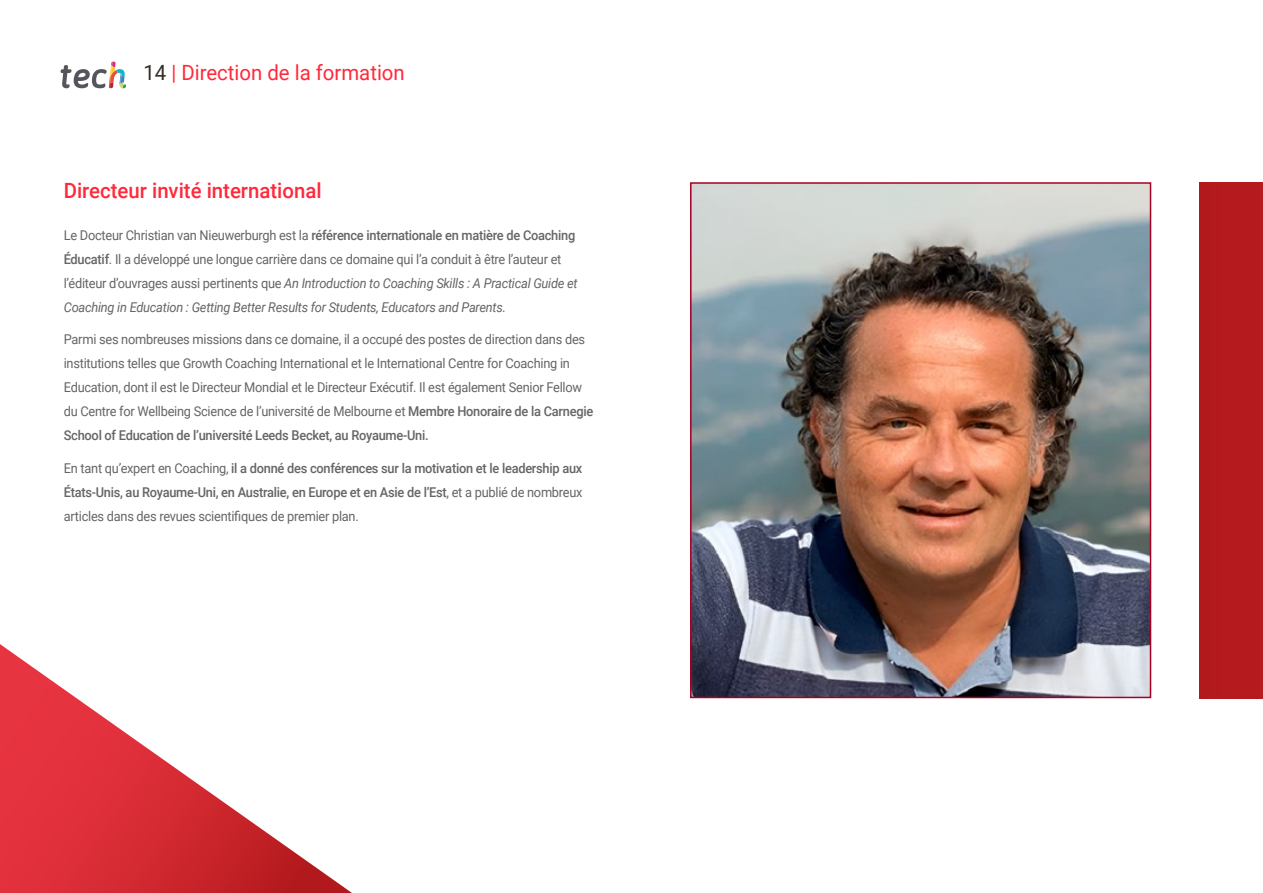
<style>
.page{position:relative;width:1263px;height:893px;background:#fff}
.page>*{position:absolute;margin:0;border:0;box-sizing:border-box;transform-origin:0 0}
.t1{font:500 21px "Roboto";color:#ff293a}
.t2{font:21px "Roboto";color:#ff293a}
.t3{font:13.5px/24px "Roboto";letter-spacing:-.02em;color:#656565;scale:.95 1}
.t4{font:500 13.5px/24px "Roboto";letter-spacing:-.02em;color:#656565;text-align:justify;scale:.95 1}
.s1{color:#312e20}
.s2{font-weight:500}
.s3{font-style:italic}
.s4{font-weight:400}
</style>
<div class="page">
<img style="left:693px;top:185px;width:455px;height:510px">
<div style="left:690px;top:182px;width:461px;height:516px;border:2px solid #a80023"></div>
<svg style="left:0;top:644px;width:352px;height:249px"></svg>
<div style="left:1199px;top:182px;width:64px;height:516px;background:#b41a1e"></div>
<svg style="left:61px;top:62px;width:65px;height:27px"></svg>
<h1 class="t2" style="left:144px;top:57px;width:263px"><span class="s1">14</span> | Direction de la formation</h1>
<h1 class="t1" style="left:64px;top:176px;width:259px">Directeur invité international</h1>
<p class="t3" style="left:64px;top:222px;width:542px">Le Docteur Christian van Nieuwerburgh est la <span class="s2">référence internationale en matière de Coaching Éducatif</span>. Il a développé une longue carrière dans ce domaine qui l’a conduit à être l’auteur et l’éditeur d’ouvrages aussi pertinents que <span class="s3">An Introduction to Coaching Skills : A Practical Guide et Coaching in Education : Getting Better Results for Students, Educators and Parents.</span></p>
<p class="t3" style="left:64px;top:327px;width:559px">Parmi ses nombreuses missions dans ce domaine, il a occupé des postes de direction dans des institutions telles que Growth Coaching International et le International Centre for Coaching in Education, dont il est le Directeur Mondial et le Directeur Exécutif. Il est également Senior Fellow du Centre for Wellbeing Science de l’université de Melbourne et <span class="s2">Membre Honoraire de la Carnegie School of Education de l’université Leeds Becket, au Royaume-Uni.</span></p>
<p class="t4" style="left:64px;top:455px;width:548px"><span class="s4">En tant qu’expert en Coaching,</span> il a donné des conférences sur la motivation et le leadership aux États-Unis, au Royaume-Uni, en Australie, en Europe et en Asie de l’Est<span class="s4">, et a publié de nombreux articles dans des revues scientifiques de premier plan.</span></p>
</div>
